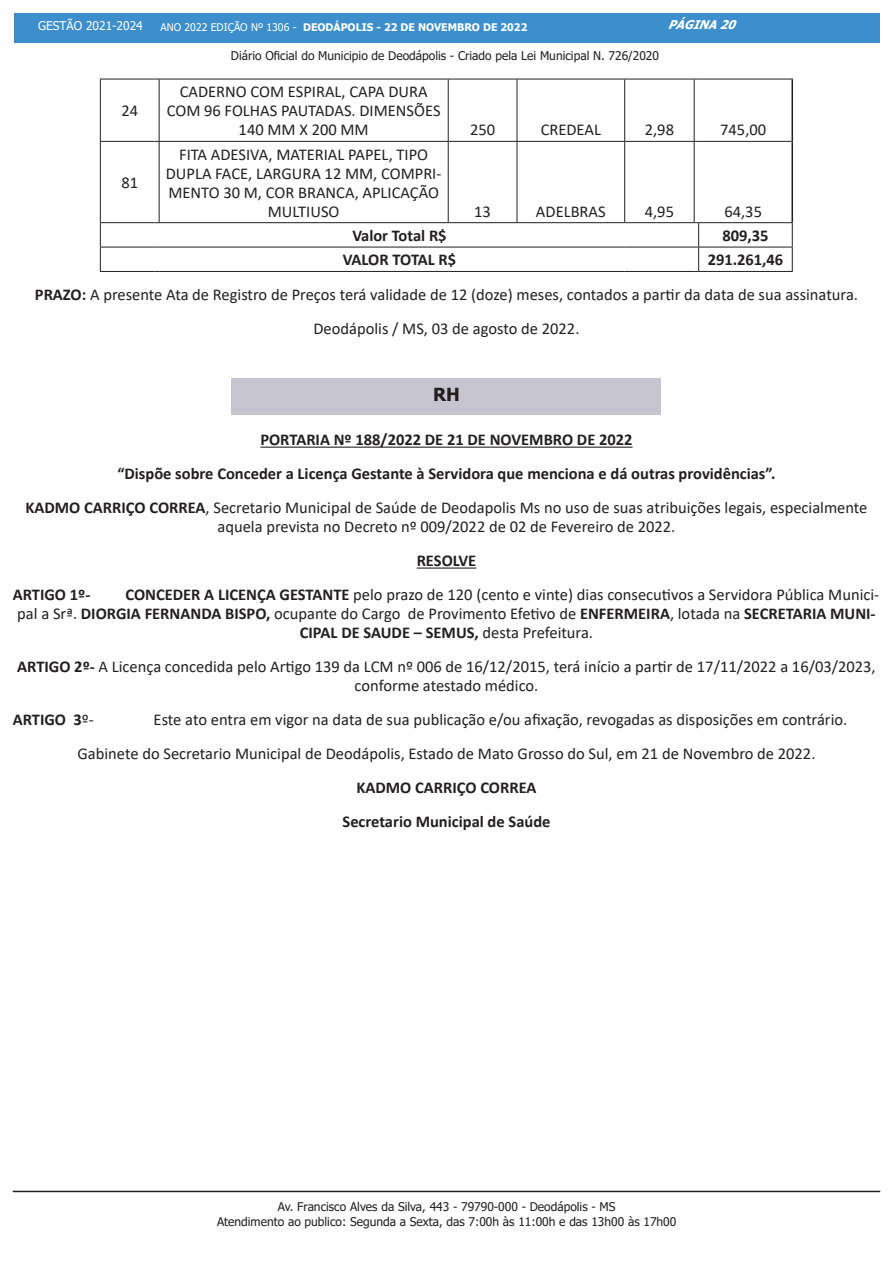
<style>
.page{position:relative;width:893px;height:1263px;background:#fff}
.page>*{position:absolute;margin:0;border:0;box-sizing:border-box;transform-origin:0 0}
.t1{font:700 18px "Tahoma";color:#231f20}
.Normal_wrd_40{font:16.5px/18.9px "Calibri";color:#231f20;text-align:center}
.Normal_wrd_40-2{font:700 16.5px "Calibri";color:#231f20}
.Normal_wrd_40-3{font:700 16.5px "Calibri";letter-spacing:-.02em;color:#231f20}
.t2{font:12px/14.4px "Tahoma";color:#231f20;text-align:center}
.t3{font:12px "Tahoma";color:#fff}
.t4{font:italic 700 12px "Tahoma";color:#fff}
.t5{font:700 10.5px "Tahoma";color:#fff}
.s1{font-weight:400}
.s2{font-weight:700}
</style>
<div class="page">
<div style="left:14px;top:14px;width:865px;height:29px;background:#3c8ecc"></div>
<hr style="left:13px;top:1191px;width:867px;height:1px;background:#231f20">
<hr style="left:260px;top:447px;width:373px;height:1px;background:#231f20">
<hr style="left:417px;top:567px;width:59px;height:2px;background:#231f20">
<hr style="left:791px;top:79px;width:2px;height:62px;background:#231f20">
<hr style="left:791px;top:141px;width:2px;height:81px;background:#231f20">
<hr style="left:100px;top:79px;width:1px;height:62px;background:#231f20">
<hr style="left:100px;top:79px;width:55px;height:1px;background:#231f20">
<hr style="left:159px;top:79px;width:1px;height:62px;background:#231f20">
<hr style="left:159px;top:79px;width:289px;height:1px;background:#231f20">
<hr style="left:448px;top:79px;width:69px;height:1px;background:#231f20">
<hr style="left:517px;top:79px;width:108px;height:1px;background:#231f20">
<hr style="left:625px;top:79px;width:69px;height:1px;background:#231f20">
<hr style="left:699px;top:79px;width:94px;height:1px;background:#231f20">
<hr style="left:448px;top:79px;width:1px;height:62px;background:#231f20">
<hr style="left:517px;top:79px;width:1px;height:62px;background:#231f20">
<hr style="left:624px;top:79px;width:1px;height:62px;background:#231f20">
<hr style="left:694px;top:79px;width:1px;height:62px;background:#231f20">
<hr style="left:100px;top:142px;width:1px;height:80px;background:#231f20">
<hr style="left:100px;top:141px;width:55px;height:1px;background:#231f20">
<hr style="left:159px;top:142px;width:1px;height:80px;background:#231f20">
<hr style="left:159px;top:141px;width:289px;height:1px;background:#231f20">
<hr style="left:448px;top:141px;width:69px;height:1px;background:#231f20">
<hr style="left:517px;top:141px;width:108px;height:1px;background:#231f20">
<hr style="left:625px;top:141px;width:69px;height:1px;background:#231f20">
<hr style="left:699px;top:141px;width:92px;height:1px;background:#231f20">
<hr style="left:448px;top:142px;width:1px;height:80px;background:#231f20">
<hr style="left:517px;top:142px;width:1px;height:80px;background:#231f20">
<hr style="left:624px;top:142px;width:1px;height:80px;background:#231f20">
<hr style="left:694px;top:142px;width:1px;height:80px;background:#231f20">
<hr style="left:159px;top:222px;width:289px;height:1px;background:#231f20">
<hr style="left:448px;top:222px;width:69px;height:1px;background:#231f20">
<hr style="left:517px;top:222px;width:108px;height:1px;background:#231f20">
<hr style="left:625px;top:222px;width:69px;height:1px;background:#231f20">
<hr style="left:100px;top:222px;width:55px;height:1px;background:#231f20">
<hr style="left:699px;top:222px;width:94px;height:1px;background:#231f20">
<svg style="left:100px;top:223px;width:1px;height:48px"></svg>
<hr style="left:100px;top:247px;width:55px;height:1px;background:#231f20">
<hr style="left:159px;top:247px;width:289px;height:1px;background:#231f20">
<hr style="left:448px;top:247px;width:69px;height:1px;background:#231f20">
<hr style="left:517px;top:247px;width:108px;height:1px;background:#231f20">
<hr style="left:625px;top:247px;width:69px;height:1px;background:#231f20">
<hr style="left:100px;top:271px;width:55px;height:1px;background:#231f20">
<hr style="left:159px;top:271px;width:289px;height:1px;background:#231f20">
<hr style="left:448px;top:271px;width:69px;height:1px;background:#231f20">
<hr style="left:517px;top:271px;width:108px;height:1px;background:#231f20">
<hr style="left:625px;top:271px;width:69px;height:1px;background:#231f20">
<hr style="left:699px;top:247px;width:94px;height:1px;background:#231f20">
<hr style="left:699px;top:271px;width:94px;height:1px;background:#231f20">
<svg style="left:694px;top:222px;width:5px;height:50px"></svg>
<svg style="left:792px;top:223px;width:1px;height:48px"></svg>
<div style="left:232px;top:378px;width:429px;height:36px;background:#c6c4cf"></div>
<p class="t3" style="left:38px;top:18px;width:106px">GESTÃO 2021-2024</p>
<p class="t5" style="left:161px;top:20px;width:368px"><span class="s1">ANO 2022 EDIÇÃO Nº 1306 -</span> DEODÁPOLIS - 22 DE NOVEMBRO DE 2022</p>
<p class="t4" style="left:668px;top:16px;width:75px">PÁGINA20</p>
<p class="Normal_wrd_40" style="left:121px;top:101px;width:18px">24</p>
<p class="Normal_wrd_40" style="left:121px;top:173px;width:18px">81</p>
<p class="t2" style="left:231px;top:49px;width:430px">Diário Oficial do Municipio de Deodápolis - Criado pela Lei Municipal N. 726/2020</p>
<p class="Normal_wrd_40" style="left:167px;top:82px;width:275px">CADERNO COM ESPIRAL, CAPA DURA<br>COM 96 FOLHAS PAUTADAS. DIMENSÕES<br>140 MM X 200 MM</p>
<p class="Normal_wrd_40" style="left:166px;top:144px;width:277px">FITA ADESIVA, MATERIAL PAPEL, TIPO<br>DUPLA FACE, LARGURA 12 MM, COMPRI-<br>MENTO 30 M, COR BRANCA, APLICAÇÃO<br>MULTIUSO</p>
<p class="Normal_wrd_40" style="left:470px;top:120px;width:27px">250</p>
<p class="Normal_wrd_40" style="left:541px;top:120px;width:62px">CREDEAL</p>
<p class="Normal_wrd_40" style="left:645px;top:120px;width:31px">2,98</p>
<p class="Normal_wrd_40" style="left:720px;top:120px;width:47px">745,00</p>
<p class="Normal_wrd_40" style="left:474px;top:201px;width:18px">13</p>
<p class="Normal_wrd_40" style="left:536px;top:201px;width:71px">ADELBRAS</p>
<p class="Normal_wrd_40" style="left:645px;top:201px;width:31px">4,95</p>
<p class="Normal_wrd_40" style="left:724px;top:201px;width:39px">64,35</p>
<p class="Normal_wrd_40-2" style="left:352px;top:224px;width:96px">Valor Total R$</p>
<p class="Normal_wrd_40-2" style="left:722px;top:224px;width:48px">809,35</p>
<p class="Normal_wrd_40-3" style="left:343px;top:248px;width:115px">VALOR TOTAL R$</p>
<p class="Normal_wrd_40-2" style="left:708px;top:248px;width:77px">291.261,46</p>
<p class="Normal_wrd_40" style="left:35px;top:284px;width:825px"><span class="s2">PRAZO:</span> A presente Ata de Registro de Preços terá validade de 12 (doze) meses, contados a partir da data de sua assinatura.</p>
<p class="Normal_wrd_40" style="left:313px;top:318px;width:268px">Deodápolis / MS, 03 de agosto de 2022.</p>
<p class="t1" style="left:433px;top:382px;width:28px">RH</p>
<p class="Normal_wrd_40-2" style="left:260px;top:428px;width:374px">PORTARIA Nº 188/2022 DE 21 DE NOVEMBRO DE 2022</p>
<p class="Normal_wrd_40-2" style="left:117px;top:462px;width:660px">“Dispõe sobre Conceder a Licença Gestante à Servidora que menciona e dá outras providências”.</p>
<p class="Normal_wrd_40" style="left:25px;top:498px;width:843px"><span class="s2">KADMO CARRIÇO CORREA</span>, Secretario Municipal de Saúde de Deodapolis Ms no uso de suas atribuições legais, especialmente aquela prevista no Decreto nº 009/2022 de 02 de Fevereiro de 2022.</p>
<p class="Normal_wrd_40-2" style="left:417px;top:549px;width:61px">RESOLVE</p>
<p class="Normal_wrd_40-2" style="left:13px;top:583px;width:79px">ARTIGO 1º-</p>
<p class="Normal_wrd_40" style="left:125px;top:585px;width:755px"><span class="s2">CONCEDER A LICENÇA GESTANTE</span> pelo prazo de 120 (cento e vinte) dias consecutivos a Servidora Pública Munici-</p>
<p class="Normal_wrd_40" style="left:17px;top:604px;width:860px">pal a Srª. <span class="s2">DIORGIA FERNANDA BISPO,</span> ocupante do Cargo de Provimento Efetivo de <span class="s2">ENFERMEIRA</span>, lotada na <span class="s2">SECRETARIA MUNI-</span></p>
<p class="Normal_wrd_40-2" style="left:300px;top:621px;width:295px">CIPAL DE SAUDE – SEMUS, <span class="s1">desta Prefeitura.</span></p>
<p class="Normal_wrd_40" style="left:17px;top:657px;width:860px"><span class="s2">ARTIGO 2º-</span> A Licença concedida pelo Artigo 139 da LCM nº 006 de 16/12/2015, terá início a partir de 17/11/2022 a 16/03/2023, conforme atestado médico.</p>
<p class="Normal_wrd_40-2" style="left:13px;top:708px;width:83px">ARTIGO 3<span class="s1">º-</span></p>
<p class="Normal_wrd_40" style="left:154px;top:710px;width:695px">Este ato entra em vigor na data de sua publicação e/ou afixação, revogadas as disposições em contrário.</p>
<p class="Normal_wrd_40" style="left:77px;top:744px;width:739px">Gabinete do Secretario Municipal de Deodápolis, Estado de Mato Grosso do Sul, em 21 de Novembro de 2022.</p>
<p class="Normal_wrd_40-2" style="left:356px;top:776px;width:182px">KADMO CARRIÇO CORREA</p>
<p class="Normal_wrd_40-2" style="left:343px;top:810px;width:209px">Secretario Municipal de Saúde</p>
<p class="t2" style="left:217px;top:1200px;width:461px">Av. Francisco Alves da Silva, 443 - 79790-000 - Deodápolis - MS<br>Atendimento ao publico: Segunda a Sexta, das 7:00h às 11:00h e das 13h00 às 17h00</p>
</div>
